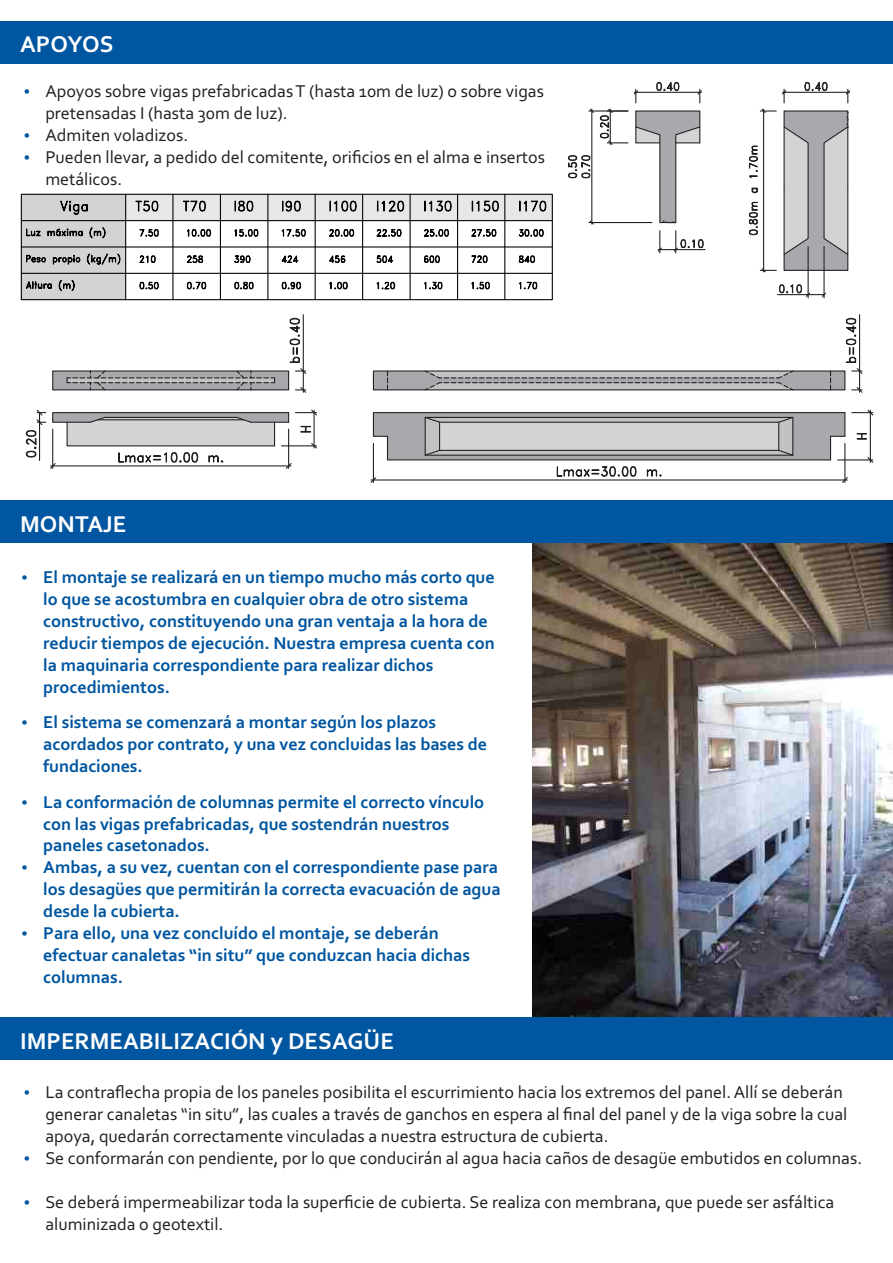
<style>
.page{position:relative;width:893px;height:1263px;background:#fff}
.page>*{position:absolute;margin:0;border:0;box-sizing:border-box;transform-origin:0 0}
.t1{font:700 24px "Corbel";color:#fff}
.t2{font:700 18px/21.9px "Corbel";color:#0056a0}
.t3{font:18px/21.9px "Corbel";color:#231f20}
</style>
<div class="page">
<img style="left:532px;top:543px;width:361px;height:474px">
<div style="left:0;top:21px;width:893px;height:43px;background:#0056a0"></div>
<div style="left:0;top:501px;width:893px;height:42px;background:#0056a0"></div>
<div style="left:0;top:1017px;width:893px;height:43px;background:#0056a0"></div>
<hr style="left:658px;top:249px;width:47px;height:1px;background:#231f20">
<svg style="left:568px;top:81px;width:136px;height:172px"></svg>
<svg style="left:748px;top:81px;width:102px;height:192px"></svg>
<hr style="left:808px;top:247px;width:1px;height:51px;background:#231f20">
<hr style="left:823px;top:247px;width:2px;height:51px;background:#231f20">
<hr style="left:777px;top:294px;width:31px;height:1px;background:#231f20">
<svg style="left:778px;top:282px;width:48px;height:16px"></svg>
<div style="left:126px;top:194px;width:426px;height:27px;background:#e6e7e8"></div>
<div style="left:21px;top:194px;width:105px;height:106px;background:#d1d3d4"></div>
<div style="left:21px;top:194px;width:532px;height:106px;border:1px solid #000"></div>
<hr style="left:21px;top:220px;width:531px;height:1px;background:#000">
<hr style="left:21px;top:246px;width:531px;height:1px;background:#000">
<hr style="left:21px;top:273px;width:531px;height:1px;background:#000">
<hr style="left:125px;top:194px;width:1px;height:106px;background:#000">
<hr style="left:172px;top:194px;width:1px;height:106px;background:#000">
<hr style="left:220px;top:194px;width:1px;height:106px;background:#000">
<hr style="left:267px;top:194px;width:1px;height:106px;background:#000">
<hr style="left:315px;top:194px;width:1px;height:106px;background:#000">
<hr style="left:362px;top:194px;width:1px;height:106px;background:#000">
<hr style="left:410px;top:194px;width:1px;height:106px;background:#000">
<hr style="left:457px;top:194px;width:1px;height:106px;background:#000">
<hr style="left:504px;top:194px;width:1px;height:106px;background:#000">
<svg style="left:60px;top:200px;width:28px;height:15px"></svg>
<svg style="left:135px;top:200px;width:24px;height:12px"></svg>
<svg style="left:183px;top:200px;width:23px;height:12px"></svg>
<svg style="left:235px;top:200px;width:19px;height:12px"></svg>
<svg style="left:282px;top:200px;width:19px;height:12px"></svg>
<svg style="left:329px;top:200px;width:28px;height:12px"></svg>
<svg style="left:377px;top:200px;width:28px;height:12px"></svg>
<svg style="left:424px;top:200px;width:28px;height:12px"></svg>
<svg style="left:472px;top:200px;width:27px;height:12px"></svg>
<svg style="left:519px;top:200px;width:28px;height:12px"></svg>
<svg style="left:26px;top:227px;width:80px;height:12px"></svg>
<svg style="left:139px;top:229px;width:20px;height:8px"></svg>
<svg style="left:187px;top:229px;width:25px;height:8px"></svg>
<svg style="left:234px;top:229px;width:25px;height:8px"></svg>
<svg style="left:281px;top:229px;width:25px;height:8px"></svg>
<svg style="left:329px;top:229px;width:26px;height:8px"></svg>
<svg style="left:376px;top:229px;width:26px;height:8px"></svg>
<svg style="left:424px;top:229px;width:25px;height:8px"></svg>
<svg style="left:471px;top:229px;width:26px;height:8px"></svg>
<svg style="left:518px;top:229px;width:26px;height:8px"></svg>
<svg style="left:26px;top:253px;width:95px;height:12px"></svg>
<svg style="left:139px;top:255px;width:17px;height:8px"></svg>
<svg style="left:187px;top:255px;width:17px;height:8px"></svg>
<svg style="left:234px;top:255px;width:17px;height:8px"></svg>
<svg style="left:281px;top:255px;width:18px;height:8px"></svg>
<svg style="left:329px;top:255px;width:17px;height:8px"></svg>
<svg style="left:376px;top:255px;width:17px;height:8px"></svg>
<svg style="left:424px;top:255px;width:16px;height:8px"></svg>
<svg style="left:471px;top:255px;width:17px;height:8px"></svg>
<svg style="left:518px;top:255px;width:18px;height:8px"></svg>
<svg style="left:25px;top:280px;width:50px;height:21px"></svg>
<svg style="left:139px;top:281px;width:20px;height:9px"></svg>
<svg style="left:186px;top:281px;width:21px;height:9px"></svg>
<svg style="left:234px;top:281px;width:20px;height:9px"></svg>
<svg style="left:281px;top:281px;width:21px;height:9px"></svg>
<svg style="left:329px;top:281px;width:19px;height:9px"></svg>
<svg style="left:376px;top:281px;width:20px;height:9px"></svg>
<svg style="left:424px;top:281px;width:19px;height:9px"></svg>
<svg style="left:471px;top:281px;width:19px;height:9px"></svg>
<svg style="left:518px;top:281px;width:20px;height:9px"></svg>
<div style="left:53px;top:371px;width:236px;height:19px;background:#a7a9ac"></div>
<div style="left:52px;top:370px;width:237px;height:20px;border:1px solid #231f20"></div>
<hr style="left:303px;top:315px;width:1px;height:77px;background:#231f20">
<svg style="left:295px;top:386px;width:12px;height:7px"></svg>
<svg style="left:286px;top:317px;width:21px;height:58px"></svg>
<svg style="left:67px;top:370px;width:208px;height:21px"></svg>
<svg style="left:25px;top:409px;width:292px;height:60px"></svg>
<div style="left:373px;top:371px;width:472px;height:19px;background:#a7a9ac"></div>
<div style="left:373px;top:370px;width:472px;height:20px;border:1px solid #231f20"></div>
<svg style="left:387px;top:371px;width:1px;height:19px"></svg>
<hr style="left:859px;top:315px;width:1px;height:77px;background:#231f20">
<svg style="left:852px;top:386px;width:11px;height:7px"></svg>
<svg style="left:843px;top:317px;width:20px;height:58px"></svg>
<svg style="left:830px;top:371px;width:1px;height:19px"></svg>
<svg style="left:424px;top:370px;width:370px;height:21px"></svg>
<svg style="left:370px;top:409px;width:504px;height:74px"></svg>
<h1 class="t1" style="left:20px;top:34px;width:95px">APOYOS</h1>
<p class="t3" style="left:45px;top:82px;width:501px">Apoyos sobre vigas prefabricadas T (hasta 10m de luz) o sobre vigas pretensadas I (hasta 30m de luz).<br>Admiten voladizos.<br>Pueden llevar, a pedido del comitente, orificios en el alma e insertos metálicos.</p>
<h1 class="t1" style="left:20px;top:514px;width:108px">MONTAJE</h1>
<p class="t2" style="left:43px;top:567px;width:453px">El montaje se realizará en un tiempo mucho más corto que lo que se acostumbra en cualquier obra de otro sistema constructivo, constituyendo una gran ventaja a la hora de reducir tiempos de ejecución. Nuestra empresa cuenta con la maquinaria correspondiente para realizar dichos procedimientos.</p>
<p class="t2" style="left:43px;top:713px;width:445px">El sistema se comenzará a montar según los plazos acordados por contrato, y una vez concluidas las bases de fundaciones.</p>
<p class="t2" style="left:43px;top:792px;width:459px">La conformación de columnas permite el correcto vínculo con las vigas prefabricadas, que sostendrán nuestros paneles casetonados.<br>Ambas, a su vez, cuentan con el correspondiente pase para los desagües que permitirán la correcta evacuación de agua desde la cubierta.<br>Para ello, una vez concluído el montaje, se deberán efectuar canaletas “in situ” que conduzcan hacia dichas columnas.</p>
<h1 class="t1" style="left:20px;top:1031px;width:375px">IMPERMEABILIZACIÓN y DESAGÜE</h1>
<p class="t3" style="left:45px;top:1082px;width:818px">La contraflecha propia de los paneles posibilita el escurrimiento hacia los extremos del panel. Allí se deberán generar canaletas “in situ”, las cuales a través de ganchos en espera al final del panel y de la viga sobre la cual apoya, quedarán correctamente vinculadas a nuestra estructura de cubierta.<br>Se conformarán con pendiente, por lo que conducirán al agua hacia caños de desagüe embutidos en columnas.</p>
<p class="t3" style="left:45px;top:1192px;width:790px">Se deberá impermeabilizar toda la superficie de cubierta. Se realiza con membrana, que puede ser asfáltica aluminizada o geotextil.</p>
</div>
